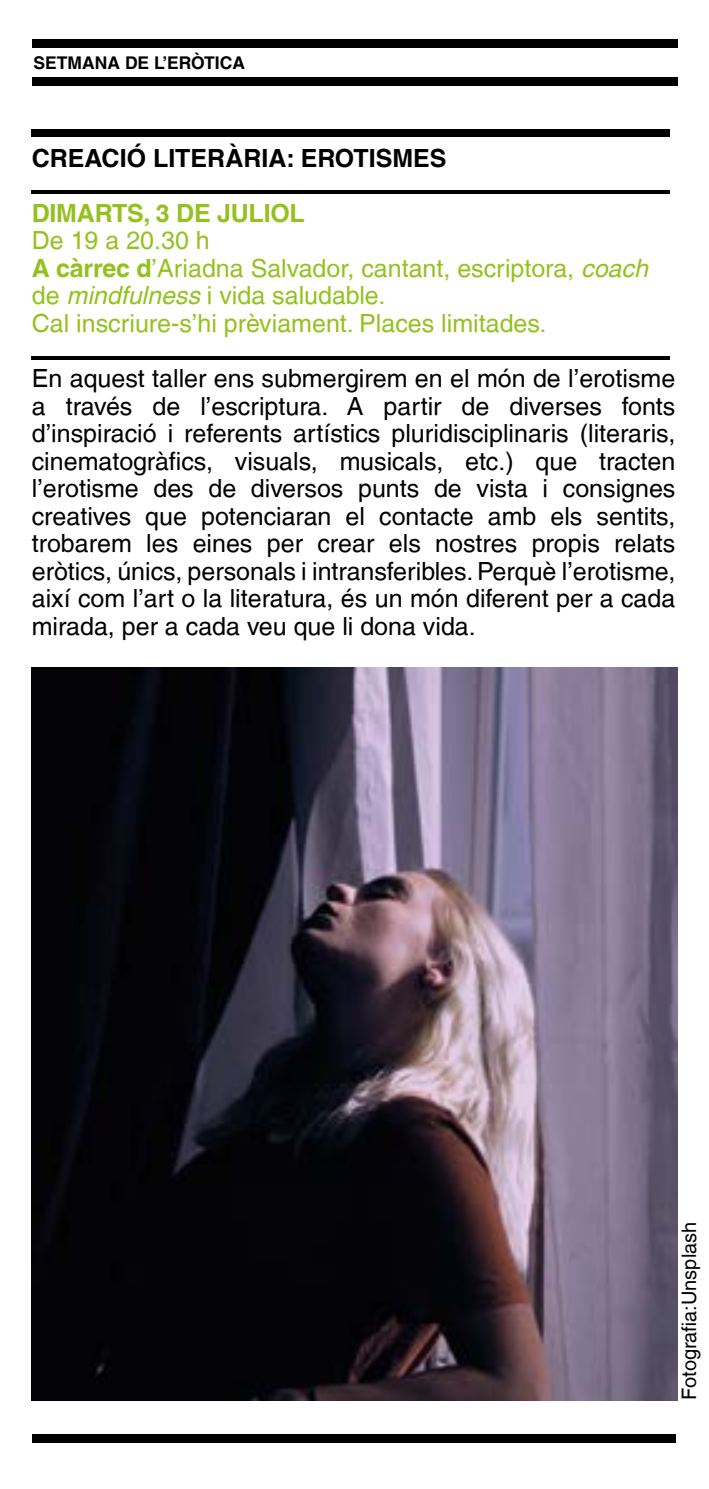
<style>
.page{position:relative;width:709px;height:1489px;background:#fff}
.page>*{position:absolute;margin:0;border:0;box-sizing:border-box;transform-origin:0 0}
.t1{font:25px/27.5px "Helvetica LT";color:#000;text-align:justify}
.t2{font:25px/27.5px "Helvetica LT";color:#95c11f}
.t3{font:700 25px "Helvetica LT";color:#000}
.t4{font:700 25px "Helvetica LT";letter-spacing:-.01em;color:#95c11f}
.t5{font:20px "Helvetica LT";color:#000}
.t6{font:700 17.5px "Helvetica LT";color:#000}
.s1{font-weight:700}
.s2{font-style:italic}
</style>
<div class="page">
<div style="left:32px;top:39px;width:645px;height:8px;background:#000"></div>
<div style="left:32px;top:77px;width:645px;height:9px;background:#000"></div>
<div style="left:32px;top:1433px;width:643px;height:9px;background:#000"></div>
<div style="left:32px;top:129px;width:638px;height:8px;background:#000"></div>
<hr style="left:32px;top:190px;width:638px;height:4px;background:#000">
<hr style="left:32px;top:356px;width:638px;height:3px;background:#000">
<img style="left:32px;top:667px;width:645px;height:733px">
<p class="t6" style="left:34px;top:52px;width:213px">SETMANA DE L’ERÒTICA</p>
<p class="t3" style="left:32px;top:143px;width:416px">CREACIÓ LITERÀRIA: EROTISMES</p>
<p class="t4" style="left:32px;top:198px;width:274px">DIMARTS, 3 DE JULIOL</p>
<p class="t2" style="left:32px;top:227px;width:617px">De 19 a 20.30 h<br><span class="s1">A càrrec d</span>’Ariadna Salvador, cantant, escriptora, <span class="s2">coach </span>de <span class="s2">mindfulness</span> i vida saludable.<br>Cal inscriure-s’hi prèviament. Places limitades.</p>
<p class="t1" style="left:32px;top:364px;width:645px">En aquest taller ens submergirem en el món de l’erotisme a través de l’escriptura. A partir de diverses fonts d’inspiració i referents artístics pluridisciplinaris (literaris, cinematogràfics, visuals, musicals, etc.) que tracten l’erotisme des de diversos punts de vista i consignes creatives que potenciaran el contacte amb els sentits, trobarem les eines per crear els nostres propis relats eròtics, únics, personals i intransferibles. Perquè l’erotisme, així com l’art o la literatura, és un món diferent per a cada mirada, per a cada veu que li dona vida.</p>
<p class="t5" style="left:677px;top:1399px;width:179px;rotate:-90deg">Fotografia:Unsplash</p>
</div>
